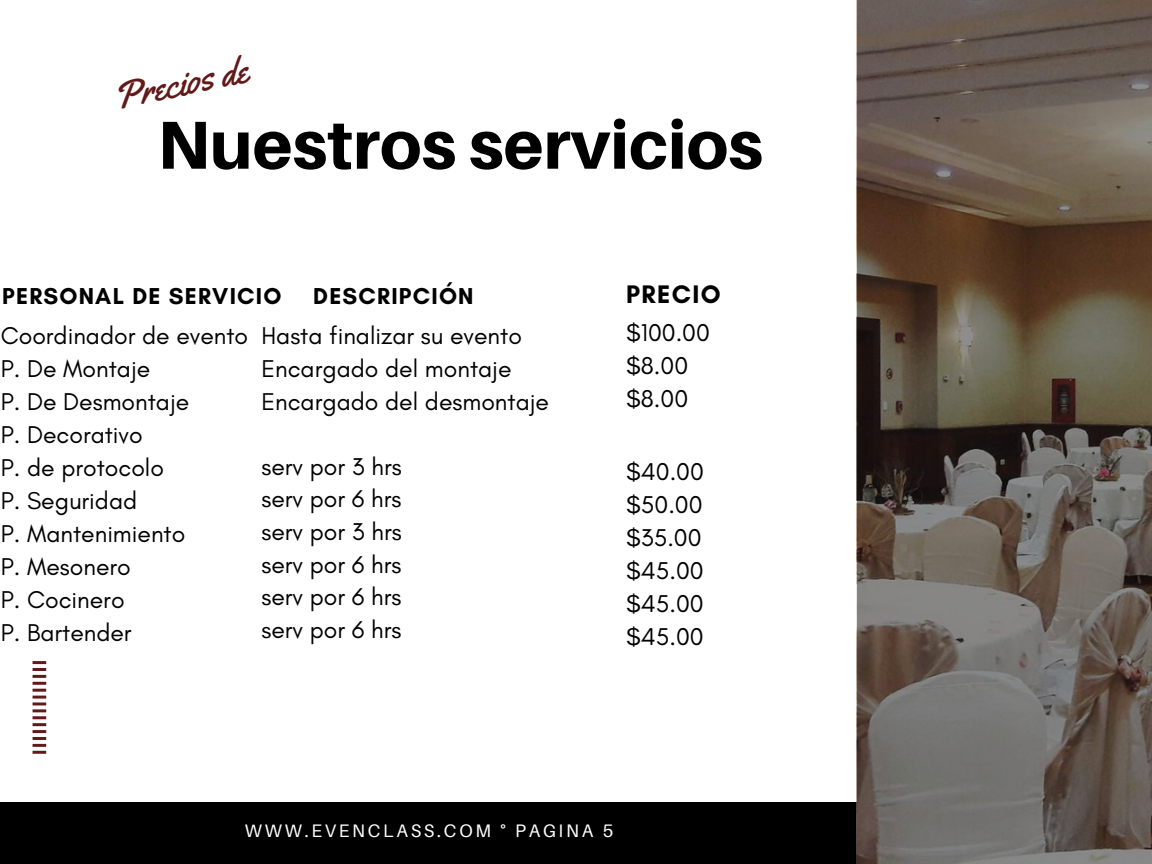
<style>
.page{position:relative;width:1152px;height:864px;background:#000}
.page>*{position:absolute;margin:0;border:0;box-sizing:border-box;transform-origin:0 0}
.t1{font:800 67.95px "Aileron";color:#000}
.t2{font:37.8px "Yellowtail";color:#621919}
.t3{font:700 25.8px "Glacial Indifference";letter-spacing:.05em;color:#000}
.t4{font:24.75px/33px "Glacial Indifference";color:#000}
.t5{font:700 23.4px "Glacial Indifference";letter-spacing:.05em;color:#000}
.t6{font:18.15px "Aileron";letter-spacing:.15em;color:#fff}
</style>
<div class="page">
<div style="left:0;top:0;width:856px;height:802px;background:#fff"></div>
<img style="left:856px;top:0;width:296px;height:864px">
<svg style="left:33px;top:661px;width:13px;height:93px"></svg>
<h2 class="t2" style="left:108px;top:74px;width:138px;rotate:-12deg">Precios de</h2>
<h1 class="t1" style="left:157px;top:103px;width:607px">Nuestros servicios</h1>
<p class="t5" style="left:313px;top:282px;width:162px">DESCRIPCIÓN</p>
<p class="t5" style="left:2px;top:282px;width:281px">PERSONAL DE SERVICIO</p>
<p class="t3" style="left:626px;top:279px;width:96px">PRECIO</p>
<p class="t4" style="left:626px;top:315px;width:85px">$100.00 $8.00 $8.00</p>
<p class="t4" style="left:1px;top:319px;width:249px">Coordinador de evento<br>P. De Montaje<br>P. De Desmontaje<br>P. Decorativo<br>P. de protocolo<br>P. Seguridad<br>P. Mantenimiento<br>P. Mesonero<br>P. Cocinero<br>P. Bartender</p>
<p class="t4" style="left:261px;top:319px;width:289px">Hasta finalizar su evento<br>Encargado del montaje<br>Encargado del desmontaje</p>
<p class="t4" style="left:261px;top:450px;width:142px;text-align:justify">serv por 3 hrs serv por 6 hrs serv por 3 hrs serv por 6 hrs serv por 6 hrs serv por 6 hrs</p>
<p class="t4" style="left:626px;top:455px;width:79px;text-align:justify">$40.00 $50.00 $35.00 $45.00 $45.00 $45.00</p>
<p class="t6" style="left:245px;top:820px;width:370px">WWW.EVENCLASS.COM ° PAGINA 5</p>
</div>
